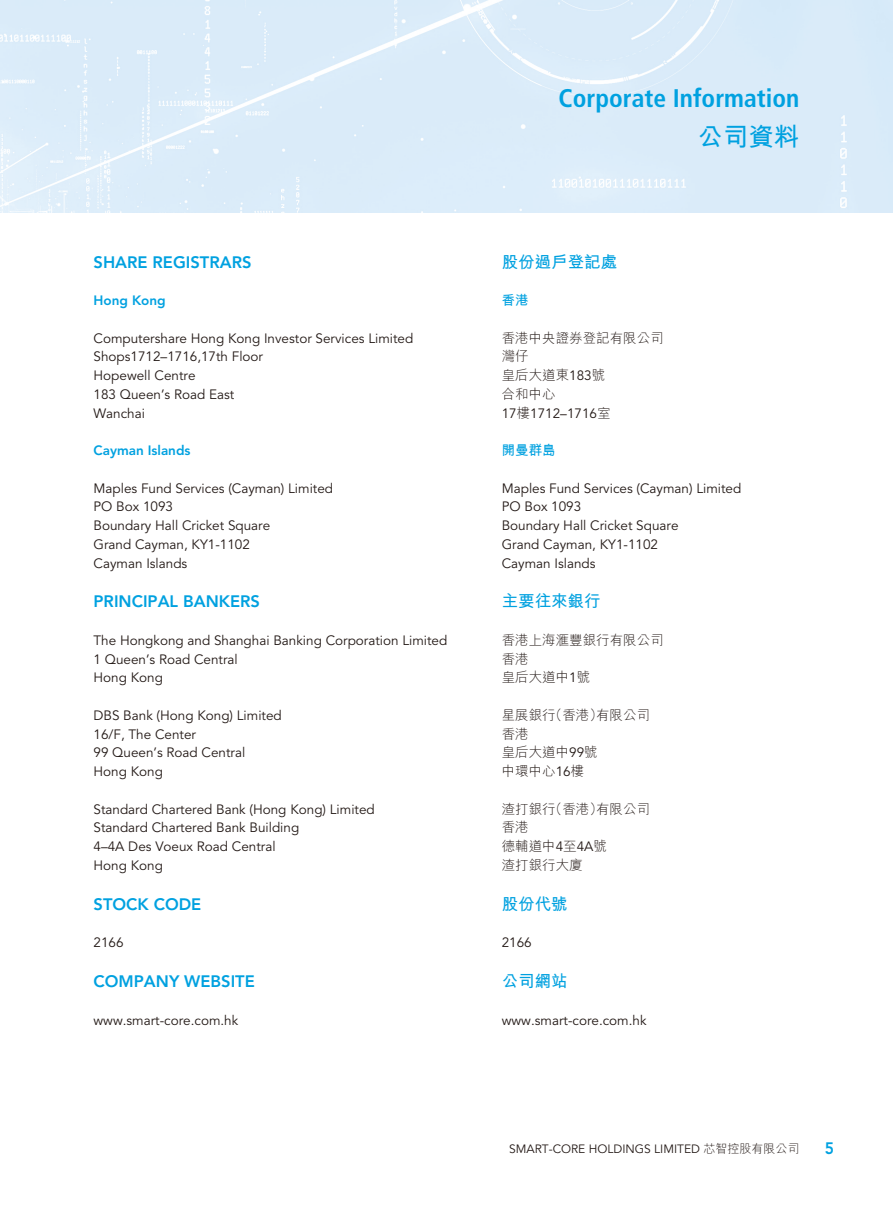
<style>
.page{position:relative;width:893px;height:1212px;background:#fff}
.page>*{position:absolute;margin:0;border:0;box-sizing:border-box;transform-origin:0 0}
.t1{font:700 condensed 25.5px "Frutiger LT Std";color:#00a1e0}
.t2{font:700 25.5px "M Hei HK";color:#00a1e0}
.t3{font:800 16.5px "Avenir LT Std";color:#00a1e0}
.t4{font:700 16.5px "M Hei HK";color:#00a1e0}
.t5{font:800 16.5px "Avenir LT Std";color:#00a1e0;scale:.95 1}
.t6{font:13.5px/18.8px "Avenir LT Std";color:#231916}
.t7{font:300 13.5px/18.8px "M Hei HK";color:#231916}
.t8{font:800 13.5px "Avenir LT Std";color:#00a1e0}
.t9{font:700 13.5px "M Hei HK";color:#00a1e0}
.t10{font:12px "Avenir LT Std";color:#231916}
.s1{font-family:"Avenir LT Std";font-weight:400}
.s2{font-family:"M Hei HK";font-weight:300}
</style>
<div class="page">
<div style="left:0;top:0;width:893px;height:213px;background:#daebf9"></div>
<p class="t3" style="left:94px;top:252px;width:159px">SHARE REGISTRARS</p>
<p class="t8" style="left:94px;top:292px;width:74px">Hong Kong</p>
<p class="t6" style="left:94px;top:329px;width:321px">Computershare Hong Kong Investor Services Limited<br>Shops1712–1716,17th Floor<br>Hopewell Centre<br>183 Queen’s Road East<br>Wanchai</p>
<p class="t8" style="left:94px;top:442px;width:98px">Cayman Islands</p>
<p class="t6" style="left:94px;top:479px;width:241px">Maples Fund Services (Cayman) Limited<br>PO Box 1093<br>Boundary Hall Cricket Square<br>Grand Cayman, KY1-1102<br>Cayman Islands</p>
<p class="t3" style="left:94px;top:592px;width:168px">PRINCIPAL BANKERS</p>
<p class="t6" style="left:94px;top:631px;width:355px">The Hongkong and Shanghai Banking Corporation Limited<br>1 Queen’s Road Central<br>Hong Kong</p>
<p class="t6" style="left:94px;top:706px;width:190px">DBS Bank (Hong Kong) Limited<br>16/F, The Center<br>99 Queen’s Road Central<br>Hong Kong</p>
<p class="t6" style="left:94px;top:800px;width:283px">Standard Chartered Bank (Hong Kong) Limited<br>Standard Chartered Bank Building<br>4–4A Des Voeux Road Central<br>Hong Kong</p>
<p class="t3" style="left:94px;top:894px;width:109px">STOCK CODE</p>
<p class="t6" style="left:94px;top:933px;width:32px">2166</p>
<p class="t3" style="left:94px;top:971px;width:163px">COMPANY WEBSITE</p>
<p class="t6" style="left:94px;top:1011px;width:146px">www.smart-core.com.hk</p>
<h1 class="t1" style="left:558px;top:83px;width:242px">Corporate Information</h1>
<h1 class="t2" style="left:697px;top:118px;width:103px">公司資料</h1>
<p class="t4" style="left:502px;top:250px;width:117px">股份過戶登記處</p>
<p class="t9" style="left:502px;top:290px;width:28px">香港</p>
<p class="t7" style="left:502px;top:328px;width:163px">香港中央證券登記有限公司灣仔<br>皇后大道東<span class="s1">183</span>號<br>合和中心</p>
<p class="t6" style="left:502px;top:404px;width:110px">17<span class="s2">樓</span>1712–1716<span class="s2">室</span></p>
<p class="t9" style="left:502px;top:440px;width:55px">開曼群島</p>
<p class="t6" style="left:502px;top:479px;width:241px">Maples Fund Services (Cayman) Limited<br>PO Box 1093<br>Boundary Hall Cricket Square<br>Grand Cayman, KY1-1102<br>Cayman Islands</p>
<p class="t4" style="left:502px;top:589px;width:100px">主要往來銀行</p>
<p class="t7" style="left:502px;top:630px;width:163px">香港上海滙豐銀行有限公司香港<br>皇后大道中<span class="s1">1</span>號</p>
<p class="t7" style="left:502px;top:705px;width:150px">星展銀行（香港）有限公司香港<br>皇后大道中<span class="s1">99</span>號<br>中環中心<span class="s1">16</span>樓</p>
<p class="t7" style="left:502px;top:799px;width:150px">渣打銀行（香港）有限公司香港<br>德輔道中<span class="s1">4</span>至<span class="s1">4A</span>號<br>渣打銀行大廈</p>
<p class="t4" style="left:502px;top:892px;width:67px">股份代號</p>
<p class="t6" style="left:502px;top:933px;width:32px">2166</p>
<p class="t4" style="left:502px;top:969px;width:67px">公司網站</p>
<p class="t6" style="left:502px;top:1011px;width:146px">www.smart-core.com.hk</p>
<p class="t10" style="left:509px;top:1142px;width:292px">SMART-CORE HOLDINGS LIMITED <span class="s2">芯智控股有限公司</span></p>
<p class="t5" style="left:825px;top:1139px;width:11px">5</p>
</div>
